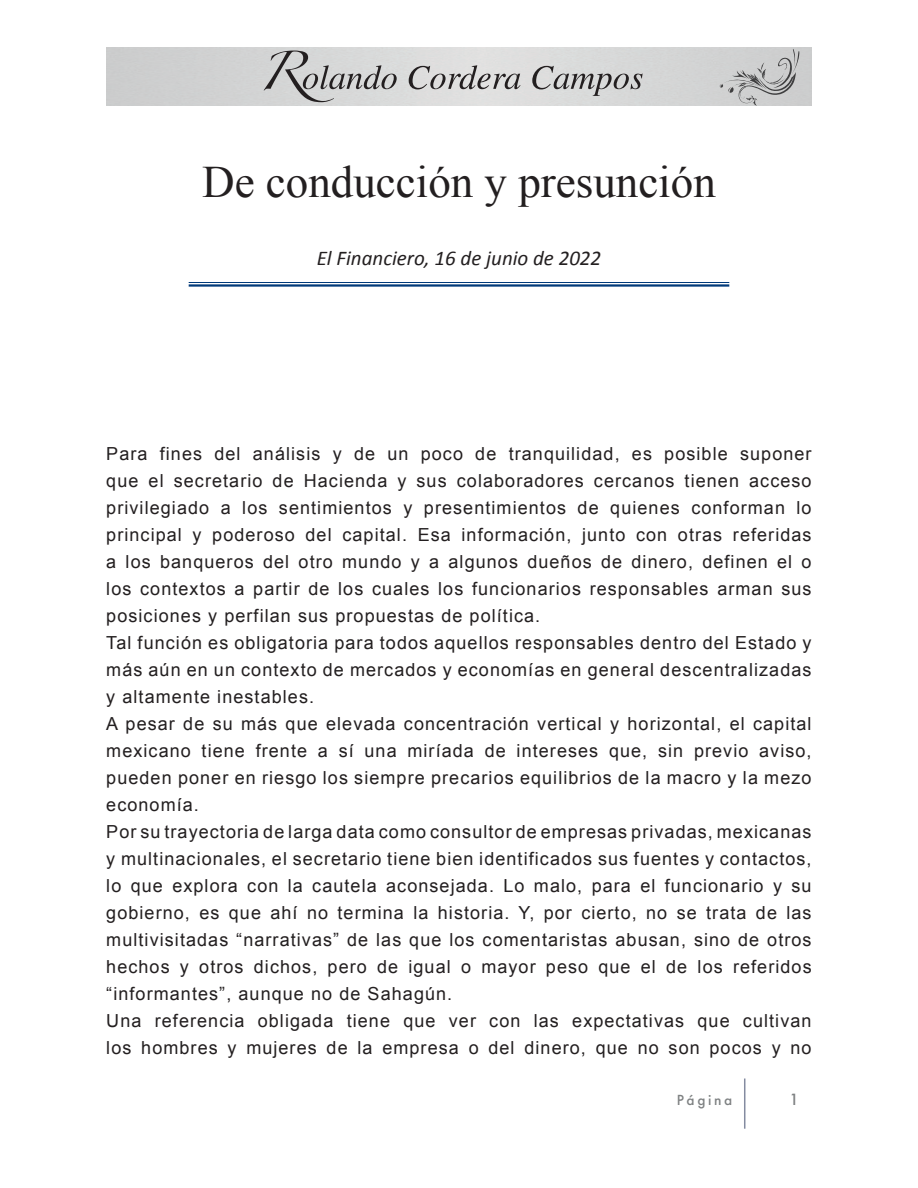
<style>
.page{position:relative;width:918px;height:1188px;background:#fff}
.page>*{position:absolute;margin:0;border:0;box-sizing:border-box;transform-origin:0 0}
.Título{font:45px "Times New Roman";color:#231f20}
.Fecha{font:italic 21px "Calibri";color:#231f20}
.Párrafo{font:18px/27px "Arial";letter-spacing:.06em;color:#231f20;text-align:justify}
.t1{font:500 15px "Futura";color:#7e8182}
.t2{font:500 13.5px "Futura";letter-spacing:.2em;color:#7e8182}
</style>
<div class="page">
<svg style="left:264px;top:51px;width:133px;height:51px"></svg>
<svg style="left:409px;top:65px;width:112px;height:24px"></svg>
<svg style="left:532px;top:66px;width:111px;height:30px"></svg>
<svg style="left:719px;top:49px;width:80px;height:57px"></svg>
<hr style="left:744px;top:1079px;width:1px;height:50px;background:#848ba0">
<hr style="left:189px;top:282px;width:540px;height:1px;background:#013a7a">
<hr style="left:189px;top:284px;width:540px;height:3px;background:#013a7a">
<p class="Título" style="left:202px;top:152px;width:515px">De conducción y presunción</p>
<p class="Fecha" style="left:317px;top:244px;width:286px">El Financiero, 16 de junio de 2022</p>
<p class="Párrafo" style="left:106px;top:440px;width:707px">Para fines del análisis y de un poco de tranquilidad, es posible suponer que el secretario de Hacienda y sus colaboradores cercanos tienen acceso privilegiado a los sentimientos y presentimientos de quienes conforman lo principal y poderoso del capital. Esa información, junto con otras referidas a los banqueros del otro mundo y a algunos dueños de dinero, definen el o los contextos a partir de los cuales los funcionarios responsables arman sus posiciones y perfilan sus propuestas de política.</p>
<p class="Párrafo" style="left:106px;top:629px;width:707px">Tal función es obligatoria para todos aquellos responsables dentro del Estado y más aún en un contexto de mercados y economías en general descentralizadas y altamente inestables.</p>
<p class="Párrafo" style="left:106px;top:710px;width:707px">A pesar de su más que elevada concentración vertical y horizontal, el capital mexicano tiene frente a sí una miríada de intereses que, sin previo aviso, pueden poner en riesgo los siempre precarios equilibrios de la macro y la mezo economía.</p>
<p class="Párrafo" style="left:106px;top:818px;width:707px">Por su trayectoria de larga data como consultor de empresas privadas, mexicanas y multinacionales, el secretario tiene bien identificados sus fuentes y contactos, lo que explora con la cautela aconsejada. Lo malo, para el funcionario y su gobierno, es que ahí no termina la historia. Y, por cierto, no se trata de las multivisitadas “narrativas” de las que los comentaristas abusan, sino de otros hechos y otros dichos, pero de igual o mayor peso que el de los referidos “informantes”, aunque no de Sahagún.</p>
<p class="Párrafo" style="left:106px;top:1007px;width:707px">Una referencia obligada tiene que ver con las expectativas que cultivan los hombres y mujeres de la empresa o del dinero, que no son pocos y no</p>
<p class="t2" style="left:677px;top:1091px;width:57px">Página</p>
<p class="t1" style="left:789px;top:1089px;width:11px">1</p>
</div>
